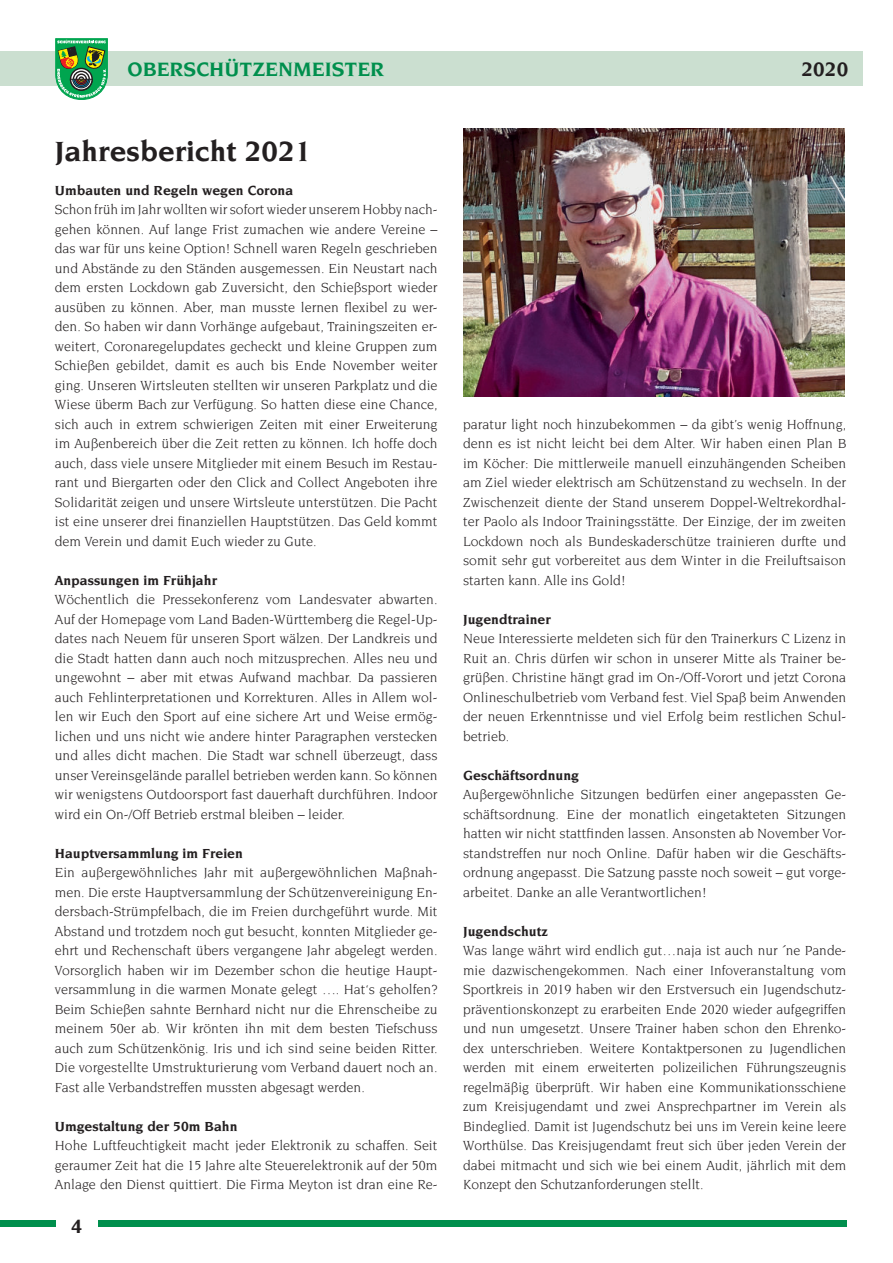
<style>
.page{position:relative;width:893px;height:1263px;background:#fff}
.page>*{position:absolute;margin:0;border:0;box-sizing:border-box;transform-origin:0 0}
.t1{font:700 30px "Novarese";color:#231f20}
.t2{font:700 21px "Novarese";color:#008f4d}
.t3{font:700 21px "Novarese";color:#231f20}
.t4{font:14.25px/19.5px "Novarese";color:#231f20;text-align:justify}
.t5{font:700 14.25px "Novarese";color:#231f20}
</style>
<div class="page">
<div style="left:0;top:51px;width:863px;height:34px;background:#cbdfd0"></div>
<svg style="left:55px;top:38px;width:53px;height:62px;background:#55a364"></svg>
<div style="left:98px;top:1220px;width:748px;height:7px;background:#008f4d"></div>
<div style="left:0;top:1220px;width:55px;height:7px;background:#008f4d"></div>
<img style="left:463px;top:129px;width:381px;height:267px">
<h2 class="t2" style="left:128px;top:61px;width:258px">OBERSCHÜTZENMEISTER</h2>
<h2 class="t3" style="left:802px;top:61px;width:48px">2020</h2>
<h1 class="t1" style="left:55px;top:139px;width:258px">Jahresbericht 2021</h1>
<p class="t5" style="left:55px;top:184px;width:240px">Umbauten und Regeln wegen Corona</p>
<p class="t4" style="left:55px;top:200px;width:384px">Schon früh im Jahr wollten wir sofort wieder unserem Hobby nach&shy;gehen können. Auf lange Frist zumachen wie andere Vereine – das war für uns keine Option! Schnell waren Regeln geschrieben und Abstände zu den Ständen ausgemessen. Ein Neustart nach dem ersten Lockdown gab Zuversicht, den Schießsport wieder ausüben zu können. Aber, man musste lernen flexibel zu wer&shy;den. So haben wir dann Vorhänge aufgebaut, Trainingszeiten er&shy;weitert, Coronaregelupdates gecheckt und kleine Gruppen zum Schießen gebildet, damit es auch bis Ende November weiter ging. Unseren Wirtsleuten stellten wir unseren Parkplatz und die Wiese überm Bach zur Verfügung. So hatten diese eine Chance, sich auch in extrem schwierigen Zeiten mit einer Erweiterung im Außenbereich über die Zeit retten zu können. Ich hoffe doch auch, dass viele unsere Mitglieder mit einem Besuch im Restau&shy;rant und Biergarten oder den Click and Collect Angeboten ihre Solidarität zeigen und unsere Wirtsleute unterstützen. Die Pacht ist eine unserer drei finanziellen Hauptstützen. Das Geld kommt dem Verein und damit Euch wieder zu Gute.</p>
<p class="t5" style="left:55px;top:574px;width:164px">Anpassungen im Frühjahr</p>
<p class="t4" style="left:55px;top:590px;width:384px">Wöchentlich die Pressekonferenz vom Landesvater abwarten.<br>Auf der Homepage vom Land Baden-Württemberg die Regel-Up&shy;dates nach Neuem für unseren Sport wälzen. Der Landkreis und die Stadt hatten dann auch noch mitzusprechen. Alles neu und ungewohnt – aber mit etwas Aufwand machbar. Da passieren auch Fehlinterpretationen und Korrekturen. Alles in Allem wol&shy;len wir Euch den Sport auf eine sichere Art und Weise ermög&shy;lichen und uns nicht wie andere hinter Paragraphen verstecken und alles dicht machen. Die Stadt war schnell überzeugt, dass unser Vereinsgelände parallel betrieben werden kann. So können wir wenigstens Outdoorsport fast dauerhaft durchführen. Indoor wird ein On-/Off Betrieb erstmal bleiben – leider.</p>
<p class="t5" style="left:55px;top:847px;width:190px">Hauptversammlung im Freien</p>
<p class="t4" style="left:55px;top:863px;width:384px">Ein außergewöhnliches Jahr mit außergewöhnlichen Maßnah&shy;men. Die erste Hauptversammlung der Schützenvereinigung En&shy;dersbach-Strümpfelbach, die im Freien durchgeführt wurde. Mit Abstand und trotzdem noch gut besucht, konnten Mitglieder ge&shy;ehrt und Rechenschaft übers vergangene Jahr abgelegt werden.<br>Vorsorglich haben wir im Dezember schon die heutige Haupt&shy;versammlung in die warmen Monate gelegt …. Hat‘s geholfen?<br>Beim Schießen sahnte Bernhard nicht nur die Ehrenscheibe zu meinem 50er ab. Wir krönten ihn mit dem besten Tiefschuss auch zum Schützenkönig. Iris und ich sind seine beiden Ritter.<br>Die vorgestellte Umstrukturierung vom Verband dauert noch an.<br>Fast alle Verbandstreffen mussten abgesagt werden.</p>
<p class="t5" style="left:55px;top:1120px;width:184px">Umgestaltung der 50m Bahn</p>
<p class="t4" style="left:55px;top:1136px;width:384px">Hohe Luftfeuchtigkeit macht jeder Elektronik zu schaffen. Seit geraumer Zeit hat die 15 Jahre alte Steuerelektronik auf der 50m Anlage den Dienst quittiert. Die Firma Meyton ist dran eine Re-</p>
<h2 class="t3" style="left:71px;top:1217px;width:13px">4</h2>
<p class="t4" style="left:463px;top:415px;width:385px">paratur light noch hinzubekommen – da gibt’s wenig Hoffnung, denn es ist nicht leicht bei dem Alter. Wir haben einen Plan B im Köcher: Die mittlerweile manuell einzuhängenden Scheiben am Ziel wieder elektrisch am Schützenstand zu wechseln. In der Zwischenzeit diente der Stand unserem Doppel-Weltrekordhal&shy;ter Paolo als Indoor Trainingsstätte. Der Einzige, der im zweiten Lockdown noch als Bundeskaderschütze trainieren durfte und somit sehr gut vorbereitet aus dem Winter in die Freiluftsaison starten kann. Alle ins Gold!</p>
<p class="t5" style="left:463px;top:613px;width:89px">Jugendtrainer</p>
<p class="t4" style="left:463px;top:629px;width:385px">Neue Interessierte meldeten sich für den Trainerkurs C Lizenz in Ruit an. Chris dürfen wir schon in unserer Mitte als Trainer be&shy;grüßen. Christine hängt grad im On-/Off-Vorort und jetzt Corona Onlineschulbetrieb vom Verband fest. Viel Spaß beim Anwenden der neuen Erkenntnisse und viel Erfolg beim restlichen Schul&shy;betrieb.</p>
<p class="t5" style="left:463px;top:769px;width:118px">Geschäftsordnung</p>
<p class="t4" style="left:463px;top:785px;width:385px">Außergewöhnliche Sitzungen bedürfen einer angepassten Ge&shy;schäftsordnung. Eine der monatlich eingetakteten Sitzungen hatten wir nicht stattfinden lassen. Ansonsten ab November Vor&shy;standstreffen nur noch Online. Dafür haben wir die Geschäfts&shy;ordnung angepasst. Die Satzung passte noch soweit – gut vorge&shy;arbeitet. Danke an alle Verantwortlichen!</p>
<p class="t5" style="left:463px;top:925px;width:86px">Jugendschutz</p>
<p class="t4" style="left:463px;top:941px;width:385px">Was lange währt wird endlich gut…naja ist auch nur ´ne Pande&shy;mie dazwischengekommen. Nach einer Infoveranstaltung vom Sportkreis in 2019 haben wir den Erstversuch ein Jugendschutz&shy;präventionskonzept zu erarbeiten Ende 2020 wieder aufgegriffen und nun umgesetzt. Unsere Trainer haben schon den Ehrenko&shy;dex unterschrieben. Weitere Kontaktpersonen zu Jugendlichen werden mit einem erweiterten polizeilichen Führungszeugnis regelmäßig überprüft. Wir haben eine Kommunikationsschiene zum Kreisjugendamt und zwei Ansprechpartner im Verein als Bindeglied. Damit ist Jugendschutz bei uns im Verein keine leere Worthülse. Das Kreisjugendamt freut sich über jeden Verein der dabei mitmacht und sich wie bei einem Audit, jährlich mit dem Konzept den Schutzanforderungen stellt.</p>
</div>
